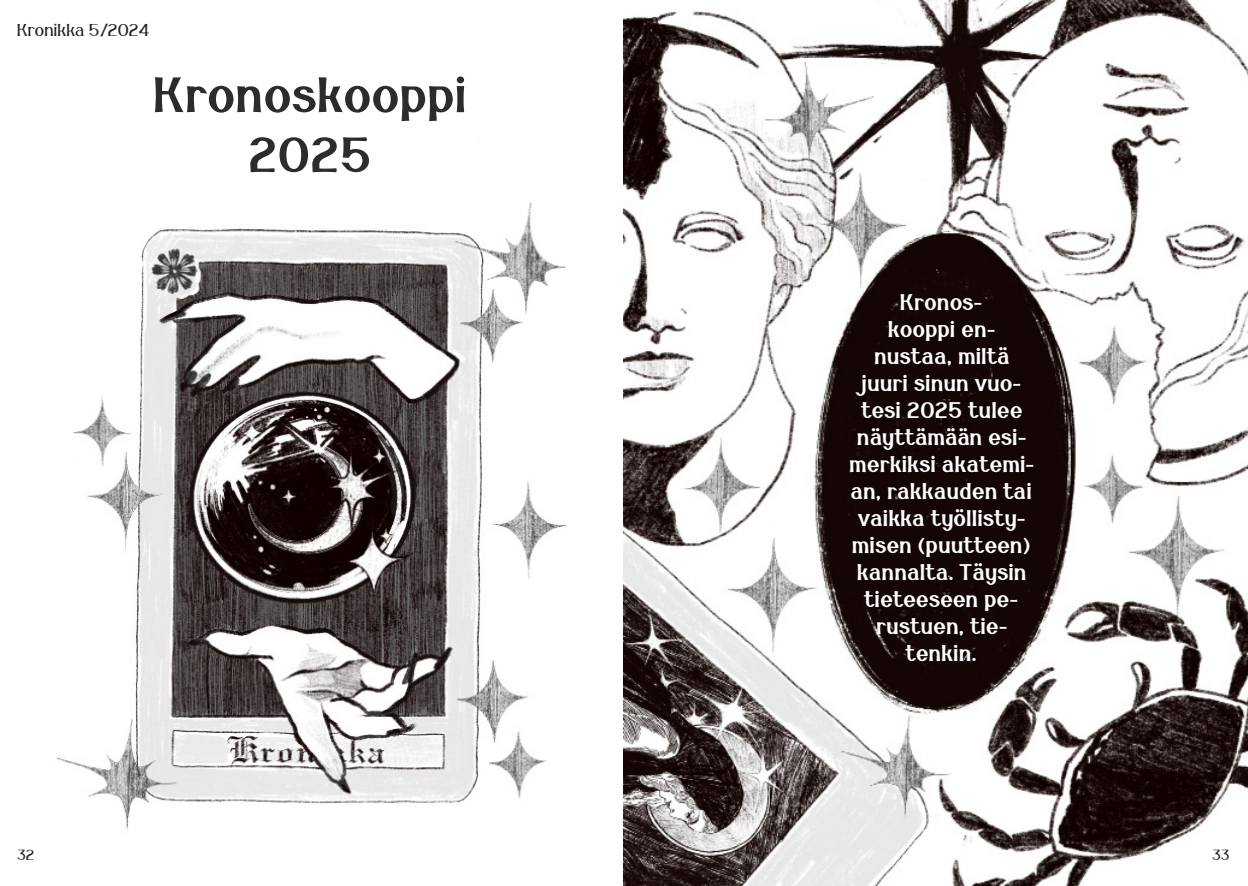
<style>
.page{position:relative;width:1248px;height:886px;background:#fff}
.page>*{position:absolute;margin:0;border:0;box-sizing:border-box;transform-origin:0 0}
.t1{font:700 50px "Dudka";color:#2e2b2c}
.t2{font:700 22.5px/27px "Dudka";color:#fff;text-align:center}
.t3{font:17.5px "Dudka";color:#231f20}
.t4{font:15px "Dudka";color:#231f20}
</style>
<div class="page">
<img style="left:624px;top:0;width:623px;height:886px">
<img style="left:56px;top:202px;width:511px;height:629px">
<p class="t3" style="left:18px;top:19px;width:134px">Kronikka 5/2024</p>
<p class="t1" style="left:155px;top:65px;width:315px">Kronoskooppi</p>
<p class="t1" style="left:250px;top:125px;width:125px">2025</p>
<p class="t4" style="left:18px;top:845px;width:19px">32</p>
<p class="t2" style="left:900px;top:288px;width:84px">Kronos-</p>
<p class="t2" style="left:850px;top:315px;width:187px">kooppi en&shy;nustaa, miltä juuri sinun vuo&shy;tesi 2025 tulee näyttämään esi&shy;merkiksi akatemi&shy;an, rakkauden tai vaikka työllisty&shy;misen (puutteen) kannalta. Täysin tieteeseen pe&shy;rustuen, tie&shy;tenkin.</p>
<p class="t4" style="left:1212px;top:846px;width:19px">33</p>
</div>
